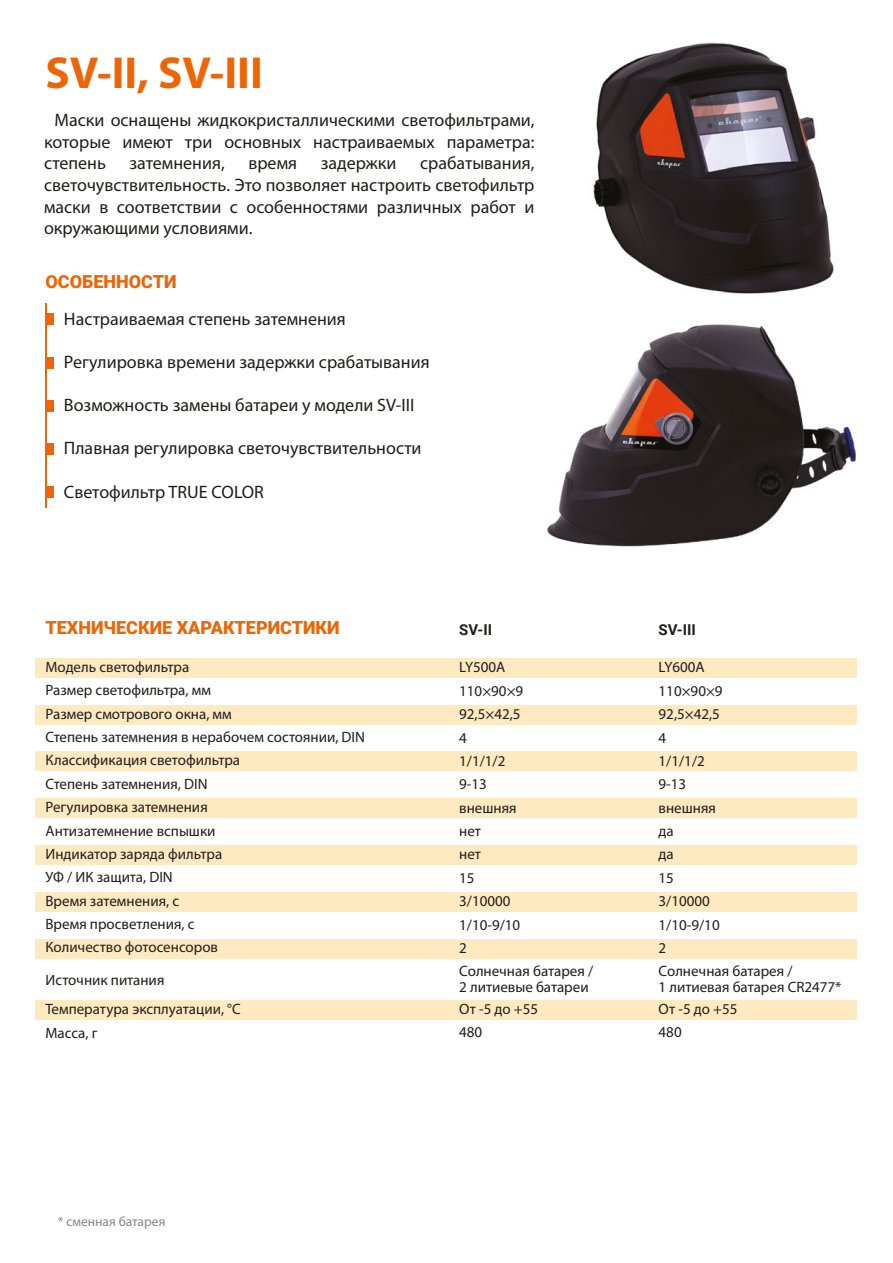
<style>
.page{position:relative;width:893px;height:1263px;background:#fff}
.page>*{position:absolute;margin:0;border:0;box-sizing:border-box;transform-origin:0 0}
.t1{font:700 45px "Myriad Pro";color:#ec6608}
.t2{font:18px/21.6px "Myriad Pro";color:#1e1e1c;text-align:justify}
.t3{font:900 18px "Roboto";color:#ec6608}
.t4{font:15px/23.4px "Myriad Pro";color:#1e1e1c}
.t5{font:700 15px "Roboto";color:#1e1e1c}
.t6{font:13.5px "Myriad Pro";color:#878787}
</style>
<div class="page">
<img style="left:593px;top:42px;width:241px;height:252px">
<img style="left:547px;top:324px;width:309px;height:223px">
<div style="left:46px;top:314px;width:7px;height:11px;background:#ec6608"></div>
<hr style="left:46px;top:303px;width:1px;height:204px;background:#ec6608">
<div style="left:46px;top:357px;width:7px;height:11px;background:#ec6608"></div>
<div style="left:46px;top:400px;width:7px;height:11px;background:#ec6608"></div>
<div style="left:46px;top:443px;width:7px;height:11px;background:#ec6608"></div>
<div style="left:46px;top:486px;width:7px;height:12px;background:#ec6608"></div>
<div style="left:36px;top:1000px;width:821px;height:19px;background:#ffe9c0"></div>
<div style="left:36px;top:658px;width:821px;height:19px;background:#ffe9c0"></div>
<div style="left:36px;top:705px;width:821px;height:19px;background:#ffe9c0"></div>
<div style="left:36px;top:752px;width:821px;height:19px;background:#ffe9c0"></div>
<div style="left:36px;top:799px;width:821px;height:19px;background:#ffe9c0"></div>
<div style="left:36px;top:845px;width:821px;height:19px;background:#ffe9c0"></div>
<div style="left:36px;top:892px;width:821px;height:19px;background:#ffe9c0"></div>
<div style="left:36px;top:939px;width:821px;height:19px;background:#ffe9c0"></div>
<h1 class="t1" style="left:45px;top:44px;width:219px">SV-II, SV-III</h1>
<p class="t2" style="left:44px;top:109px;width:492px;text-indent:10px">Маски оснащены жидкокристаллическими светофильтрами, которые имеют три основных настраиваемых параметра: степень</p>
<p class="t2" style="left:44px;top:152px;width:492px;text-indent:376px">срабатывания, светочувствительность. Это позволяет настроить светофильтр маски в соответствии с особенностями различных работ и окружающими условиями.</p>
<p class="t2" style="left:130px;top:152px;width:97px">затемнения,</p>
<p class="t2" style="left:248px;top:152px;width:50px">время</p>
<p class="t2" style="left:321px;top:152px;width:77px">задержки</p>
<p class="t3" style="left:45px;top:269px;width:133px">ОСОБЕННОСТИ</p>
<p class="t2" style="left:64px;top:308px;width:283px">Настраиваемая степень затемнения</p>
<p class="t2" style="left:64px;top:351px;width:367px">Регулировка времени задержки срабатывания</p>
<p class="t2" style="left:64px;top:394px;width:352px">Возможность замены батареи у модели SV-III</p>
<p class="t2" style="left:64px;top:437px;width:359px">Плавная регулировка светочувствительности</p>
<p class="t2" style="left:64px;top:480px;width:201px">Светофильтр TRUE COLOR</p>
<p class="t3" style="left:45px;top:615px;width:296px">ТЕХНИЧЕСКИЕ ХАРАКТЕРИСТИКИ</p>
<p class="t5" style="left:459px;top:619px;width:34px">SV-II</p>
<p class="t5" style="left:659px;top:619px;width:39px">SV-III</p>
<p class="t4" style="left:46px;top:655px;width:321px">Модель светофильтра<br>Размер светофильтра, мм<br>Размер смотрового окна, мм<br>Степень затемнения в нерабочем состоянии, DIN<br>Классификация светофильтра<br>Степень затемнения, DIN<br>Регулировка затемнения<br>Антизатемнение вспышки<br>Индикатор заряда фильтра<br>УФ / ИК защита, DIN<br>Время затемнения, с<br>Время просветления, с<br>Количество фотосенсоров</p>
<p class="t4" style="left:46px;top:965px;width:197px;line-height:29.4px">Источник питания<br>Температура эксплуатации, °C</p>
<p class="t4" style="left:46px;top:1020px;width:54px">Масса, г</p>
<p class="t6" style="left:58px;top:1213px;width:109px">* cменная батарея</p>
<p class="t4" style="left:459px;top:655px;width:135px">LY500A<br>110×90×9<br>92,5×42,5<br>4<br>1/1/1/2<br>9-13<br>внешняя<br>нет<br>нет<br>15<br>3/10000<br>1/10-9/10<br>2<br>Солнечная батарея /</p>
<p class="t4" style="left:459px;top:976px;width:131px;line-height:21.9px">2 литиевые батареи<br>От -5 до +55</p>
<p class="t4" style="left:459px;top:1020px;width:25px">480</p>
<p class="t4" style="left:659px;top:655px;width:135px">LY600A<br>110×90×9<br>92,5×42,5<br>4<br>1/1/1/2<br>9-13<br>внешняя<br>да<br>да<br>15<br>3/10000<br>1/10-9/10<br>2<br>Солнечная батарея /</p>
<p class="t4" style="left:659px;top:976px;width:184px;line-height:21.9px">1 литиевая батарея CR2477*<br>От -5 до +55</p>
<p class="t4" style="left:659px;top:1020px;width:25px">480</p>
</div>
